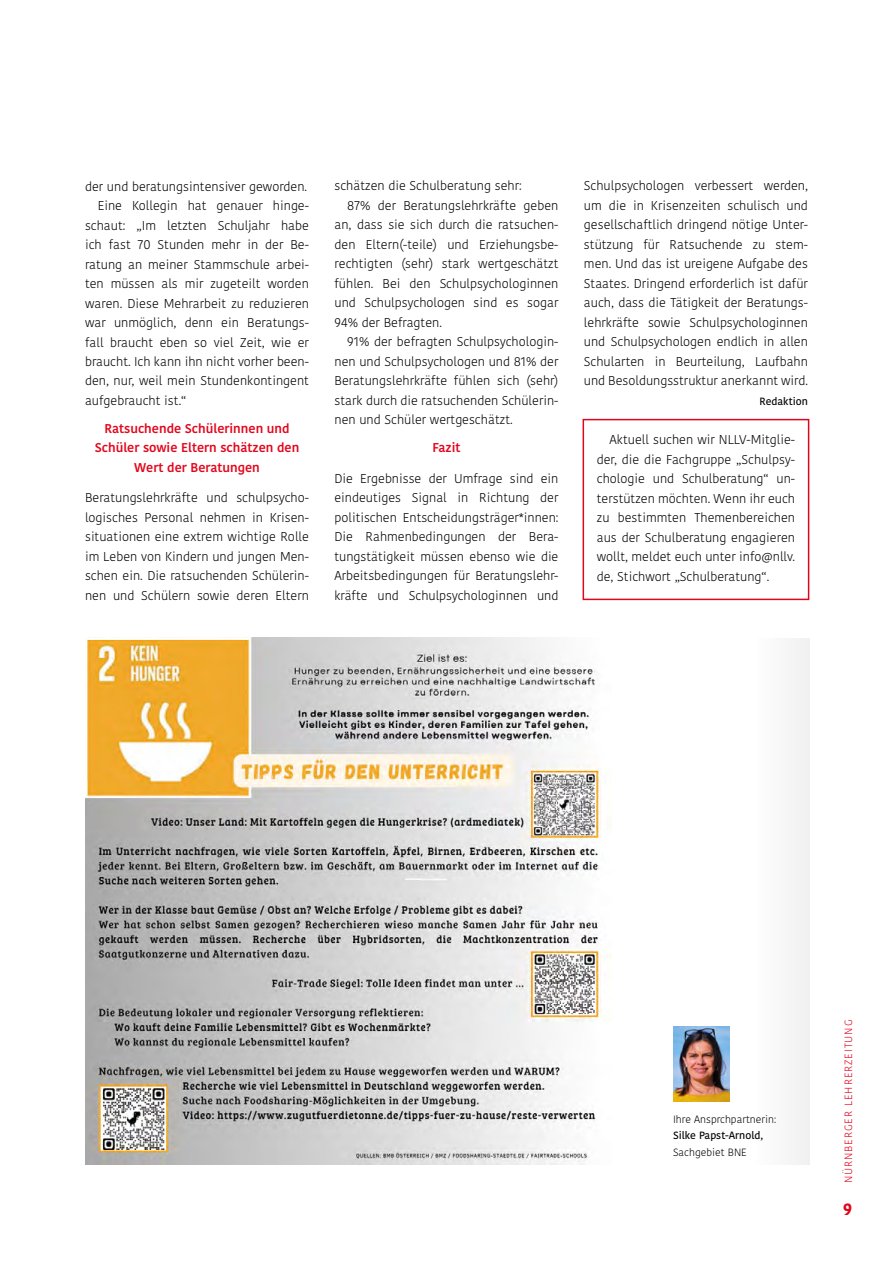
<style>
.page{position:relative;width:893px;height:1263px;background:#fff}
.page>*{position:absolute;margin:0;border:0;box-sizing:border-box;transform-origin:0 0}
.t1{font:700 16.5px "Kohinoor Devanagari";color:#e3051b}
.t2{font:300 12.75px/19.5px "Kohinoor Devanagari";color:#000;text-align:justify}
.t3{font:600 12.75px/19.5px "Kohinoor Devanagari";color:#e3051b;text-align:center}
.t4{font:300 10.5px "Kohinoor Devanagari";color:#000}
.t5{font:500 10.5px "Kohinoor Devanagari";color:#000}
.t6{font:300 10.5px "Kohinoor Devanagari";letter-spacing:.09em;color:#e3051b}
</style>
<div class="page">
<div style="left:583px;top:419px;width:226px;height:181px;border:2px solid #e3051b"></div>
<img style="left:85px;top:638px;width:526px;height:526px">
<svg style="left:673px;top:638px;width:136px;height:526px"></svg>
<p class="t2" style="left:85px;top:176px;width:224px">der und beratungsintensiver geworden.</p>
<p class="t2" style="left:98px;top:196px;width:213px">Eine Kollegin hat genauer hinge-</p>
<p class="t2" style="left:85px;top:215px;width:225px">schaut: „Im letzten Schuljahr habe</p>
<p class="t2" style="left:85px;top:235px;width:225px">ich fast 70 Stunden mehr in der Be-</p>
<p class="t2" style="left:85px;top:254px;width:225px">ratung an meiner Stammschule arbei-</p>
<p class="t2" style="left:85px;top:274px;width:225px">ten müssen als mir zugeteilt worden</p>
<p class="t2" style="left:85px;top:293px;width:225px">waren. Diese Mehrarbeit zu reduzieren</p>
<p class="t2" style="left:85px;top:313px;width:225px">war unmöglich, denn ein Beratungs-</p>
<p class="t2" style="left:85px;top:332px;width:225px">fall braucht eben so viel Zeit, wie er</p>
<p class="t2" style="left:85px;top:352px;width:225px">braucht. Ich kann ihn nicht vorher been-</p>
<p class="t2" style="left:85px;top:371px;width:225px">den, nur, weil mein Stundenkontingent</p>
<p class="t2" style="left:85px;top:391px;width:103px">aufgebraucht ist.“</p>
<p class="t3" style="left:95px;top:419px;width:206px">Ratsuchende Schülerinnen und<br>Schüler sowie Eltern schätzen den<br>Wert der Beratungen</p>
<p class="t2" style="left:85px;top:488px;width:225px">Beratungslehrkräfte und schulpsycho&shy;logisches Personal nehmen in Krisen&shy;situationen eine extrem wichtige Rolle im Leben von Kindern und jungen Men&shy;schen ein. Die ratsuchenden Schülerin&shy;nen und Schülern sowie deren Eltern</p>
<p class="t2" style="left:334px;top:176px;width:189px">schätzen die Schulberatung sehr:</p>
<p class="t2" style="left:347px;top:196px;width:213px">87% der Beratungslehrkräfte geben</p>
<p class="t2" style="left:334px;top:215px;width:225px">an, dass sie sich durch die ratsuchen-</p>
<p class="t2" style="left:334px;top:235px;width:225px">den Eltern(-teile) und Erziehungsbe-</p>
<p class="t2" style="left:334px;top:254px;width:225px">rechtigten (sehr) stark wertgeschätzt</p>
<p class="t2" style="left:334px;top:274px;width:225px">fühlen. Bei den Schulpsychologinnen</p>
<p class="t2" style="left:334px;top:293px;width:225px">und Schulpsychologen sind es sogar</p>
<p class="t2" style="left:334px;top:313px;width:109px">94% der Befragten.</p>
<p class="t2" style="left:347px;top:332px;width:213px">91% der befragten Schulpsychologin-</p>
<p class="t2" style="left:334px;top:352px;width:225px">nen und Schulpsychologen und 81% der</p>
<p class="t2" style="left:334px;top:371px;width:225px">Beratungslehrkräfte fühlen sich (sehr)</p>
<p class="t2" style="left:334px;top:391px;width:225px">stark durch die ratsuchenden Schülerin-</p>
<p class="t2" style="left:334px;top:410px;width:180px">nen und Schüler wertgeschätzt.</p>
<p class="t3" style="left:432px;top:438px;width:29px">Fazit</p>
<p class="t2" style="left:334px;top:469px;width:225px">Die Ergebnisse der Umfrage sind ein eindeutiges Signal in Richtung der politischen Entscheidungsträger*innen:<br>Die Rahmenbedingungen der Bera&shy;tungstätigkeit müssen ebenso wie die Arbeitsbedingungen für Beratungslehr&shy;kräfte und Schulpsychologinnen und</p>
<p class="t2" style="left:584px;top:176px;width:225px">Schulpsychologen verbessert werden, um die in Krisenzeiten schulisch und gesellschaftlich dringend nötige Unter&shy;stützung für Ratsuchende zu stem&shy;men. Und das ist ureigene Aufgabe des Staates. Dringend erforderlich ist dafür auch, dass die Tätigkeit der Beratungs&shy;lehrkräfte sowie Schulpsychologinnen und Schulpsychologen endlich in allen Schularten in Beurteilung, Laufbahn und Besoldungsstruktur anerkannt wird.</p>
<p class="t5" style="left:759px;top:395px;width:50px">Redaktion</p>
<p class="t2" style="left:597px;top:430px;width:200px;text-indent:13px">Aktuell suchen wir NLLV-Mitglie&shy;der, die die Fachgruppe „Schulpsy&shy;chologie und Schulberatung“ un&shy;terstützen möchten. Wenn ihr euch zu bestimmten Themenbereichen aus der Schulberatung engagieren wollt, meldet euch unter info@nllv. de, Stichwort „Schulberatung“.</p>
<p class="t4" style="left:673px;top:1113px;width:105px">Ihre Ansprchpartnerin:</p>
<p class="t5" style="left:673px;top:1129px;width:92px">Silke Papst-Arnold,</p>
<p class="t4" style="left:673px;top:1146px;width:75px">Sachgebiet BNE</p>
<p class="t6" style="left:842px;top:1183px;width:165px;rotate:-90deg">NÜRNBERGER LEHRERZEITUNG</p>
<p class="t1" style="left:843px;top:1194px;width:11px">9</p>
</div>
